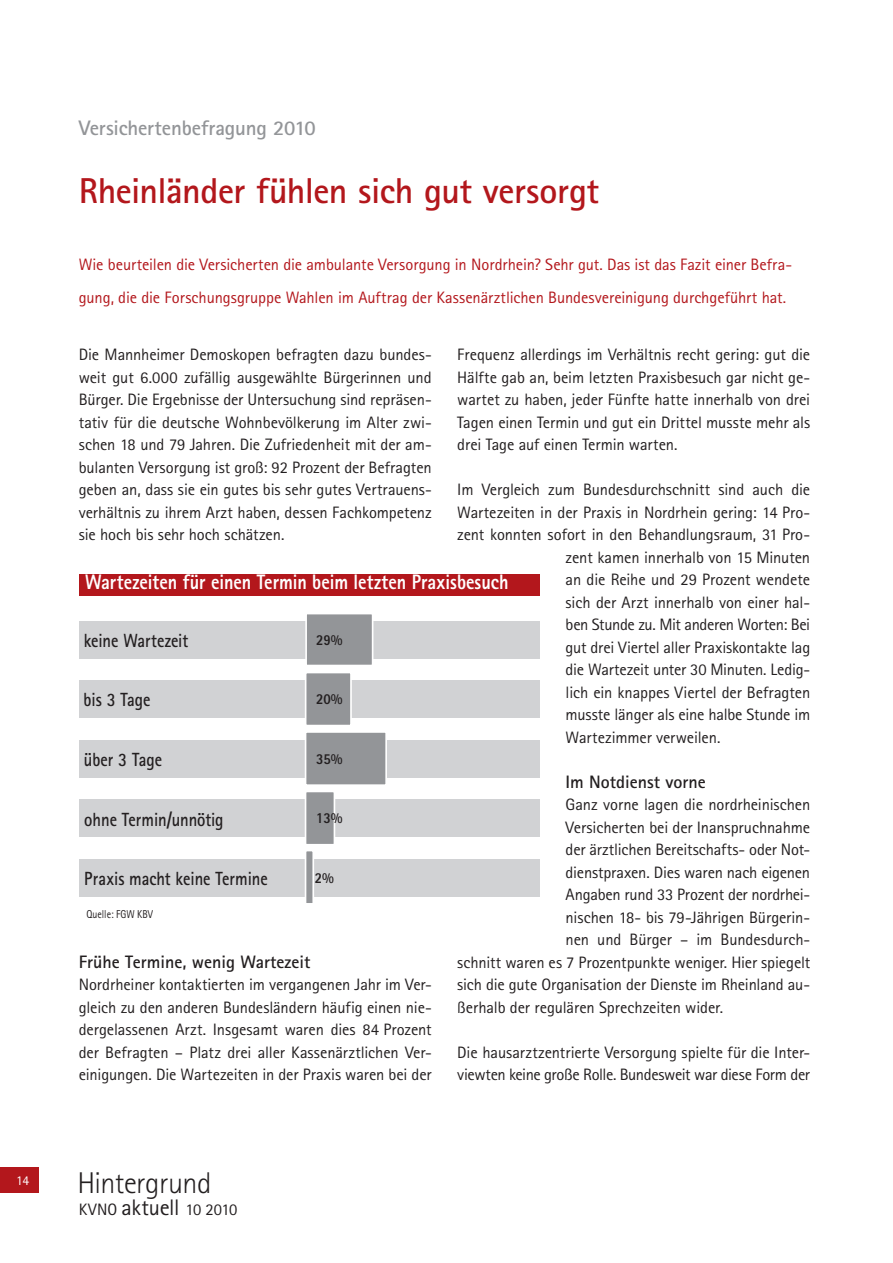
<style>
.page{position:relative;width:893px;height:1263px;background:#fff}
.page>*{position:absolute;margin:0;border:0;box-sizing:border-box;transform-origin:0 0}
.t1{font:700 36px "Agfa Rotis Sans Serif";letter-spacing:-.015em;color:#b3171c}
.t2{font:300 30px "Agfa Rotis Sans Serif";letter-spacing:-.02em;color:#231f20}
.t3{font:800 21px "Agfa Rotis Sans Serif";color:#fff;scale:.87 1}
.t4{font:700 21px "Agfa Rotis Sans Serif";letter-spacing:-.01em;color:#939598}
.t5{font:700 19.05px "Agfa Rotis Sans Serif";letter-spacing:-.005em;color:#231f20;scale:.87 1}
.t6{font:700 18px "Agfa Rotis Sans Serif";color:#231f20}
.t7{font:16.5px/22.5px "Agfa Rotis Sans Serif";letter-spacing:-.01em;color:#231f20;text-align:justify}
.t8{font:16.5px/33px "Agfa Rotis Sans Serif";letter-spacing:-.01em;color:#b3171c}
.t9{font:16.5px "Agfa Rotis Sans Serif";letter-spacing:-.03em;color:#231f20}
.t10{font:800 15.3px "Agfa Rotis Sans Serif";color:#231f20;scale:.87 1}
.t11{font:13.5px "Agfa Rotis Sans Serif";color:#fff}
.t12{font:11.4px "Agfa Rotis Sans Serif";color:#231f20;scale:.87 1}
.s1{color:#fff}
.s2{font-size:22.5px}
</style>
<div class="page">
<div style="left:79px;top:574px;width:461px;height:21px;background:#b3171c"></div>
<div style="left:79px;top:621px;width:461px;height:37px;background:#d1d2d4"></div>
<div style="left:79px;top:680px;width:461px;height:38px;background:#d1d2d4"></div>
<div style="left:79px;top:740px;width:461px;height:37px;background:#d1d2d4"></div>
<div style="left:306px;top:613px;width:67px;height:53px;background:#939598"></div>
<div style="left:305px;top:612px;width:68px;height:54px;border:2px solid #fff"></div>
<div style="left:306px;top:672px;width:45px;height:54px;background:#939598"></div>
<div style="left:305px;top:671px;width:47px;height:56px;border:2px solid #fff"></div>
<div style="left:79px;top:799px;width:461px;height:38px;background:#d1d2d4"></div>
<div style="left:79px;top:859px;width:461px;height:37px;background:#d1d2d4"></div>
<div style="left:306px;top:732px;width:80px;height:53px;background:#939598"></div>
<div style="left:305px;top:731px;width:82px;height:55px;border:2px solid #fff"></div>
<div style="left:306px;top:791px;width:28px;height:54px;background:#939598"></div>
<div style="left:305px;top:790px;width:30px;height:56px;border:2px solid #fff"></div>
<div style="left:306px;top:850px;width:7px;height:54px;background:#939598"></div>
<div style="left:305px;top:849px;width:9px;height:56px;border:2px solid #fff"></div>
<div style="left:0;top:1167px;width:38px;height:25px;background:#b3171c"></div>
<p class="t11" style="left:16px;top:1172px;width:14px">14</p>
<p class="t4" style="left:79px;top:115px;width:244px">Versichertenbefragung 2010<span class="s1">:</span></p>
<h1 class="t1" style="left:79px;top:168px;width:522px">Rheinländer fühlen sich gut versorgt</h1>
<p class="t8" style="left:79px;top:248px;width:715px">Wie beurteilen die Versicherten die ambulante Versorgung in Nordrhein? Sehr gut. Das ist das Fazit einer Befra&shy;gung, die die Forschungsgruppe Wahlen im Auftrag der Kassenärztlichen Bundesvereinigung durchgeführt hat.</p>
<p class="t7" style="left:79px;top:343px;width:354px">Die Mannheimer Demoskopen befragten dazu bundes&shy;weit gut 6.000 zufällig ausgewählte Bürgerinnen und Bürger. Die Ergebnisse der Untersuchung sind repräsen&shy;tativ für die deutsche Wohnbevölkerung im Alter zwi&shy;schen 18 und 79 Jahren. Die Zufriedenheit mit der am&shy;bulanten Versorgung ist groß: 92 Prozent der Befragten geben an, dass sie ein gutes bis sehr gutes Vertrauens&shy;verhältnis zu ihrem Arzt haben, dessen Fachkompetenz sie hoch bis sehr hoch schätzen.</p>
<p class="t7" style="left:457px;top:343px;width:354px">Frequenz allerdings im Verhältnis recht gering: gut die Hälfte gab an, beim letzten Praxisbesuch gar nicht ge&shy;wartet zu haben, jeder Fünfte hatte innerhalb von drei Tagen einen Termin und gut ein Drittel musste mehr als drei Tage auf einen Termin warten.</p>
<p class="t7" style="left:457px;top:478px;width:354px">Im Vergleich zum Bundesdurchschnitt sind auch die</p>
<p class="t7" style="left:457px;top:501px;width:354px">Wartezeiten in der Praxis in Nordrhein gering: 14 Pro-</p>
<p class="t7" style="left:457px;top:523px;width:354px">zent konnten sofort in den Behandlungsraum, 31 Pro-</p>
<p class="t7" style="left:566px;top:546px;width:246px">zent kamen innerhalb von 15 Minuten</p>
<p class="t7" style="left:566px;top:568px;width:246px">an die Reihe und 29 Prozent wendete</p>
<p class="t7" style="left:566px;top:591px;width:246px">sich der Arzt innerhalb von einer hal-</p>
<p class="t9" style="left:566px;top:615px;width:246px">ben Stunde zu. Mit anderen Worten: Bei</p>
<p class="t7" style="left:566px;top:636px;width:246px">gut drei Viertel aller Praxiskontakte lag</p>
<p class="t7" style="left:566px;top:658px;width:246px">die Wartezeit unter 30 Minuten. Ledig-</p>
<p class="t7" style="left:566px;top:681px;width:246px">lich ein knappes Viertel der Befragten</p>
<p class="t7" style="left:566px;top:703px;width:246px">musste länger als eine halbe Stunde im</p>
<p class="t7" style="left:566px;top:726px;width:156px">Wartezimmer verweilen.</p>
<p class="t6" style="left:566px;top:770px;width:142px">Im Notdienst vorne</p>
<p class="t7" style="left:566px;top:793px;width:246px">Ganz vorne lagen die nordrheinischen</p>
<p class="t7" style="left:566px;top:816px;width:246px">Versicherten bei der Inanspruchnahme</p>
<p class="t7" style="left:566px;top:838px;width:246px">der ärztlichen Bereitschafts- oder Not-</p>
<p class="t7" style="left:566px;top:861px;width:246px">dienstpraxen. Dies waren nach eigenen</p>
<p class="t7" style="left:566px;top:883px;width:246px">Angaben rund 33 Prozent der nordrhei-</p>
<p class="t7" style="left:566px;top:906px;width:246px">nischen 18- bis 79-Jährigen Bürgerin-</p>
<p class="t7" style="left:566px;top:928px;width:246px">nen und Bürger – im Bundesdurch-</p>
<p class="t7" style="left:457px;top:951px;width:355px">schnitt waren es 7 Prozentpunkte weniger. Hier spiegelt</p>
<p class="t7" style="left:457px;top:973px;width:354px">sich die gute Organisation der Dienste im Rheinland au-</p>
<p class="t7" style="left:457px;top:996px;width:267px">ßerhalb der regulären Sprechzeiten wider.</p>
<p class="t7" style="left:457px;top:1041px;width:354px">Die hausarztzentrierte Versorgung spielte für die Inter&shy;viewten keine große Rolle. Bundesweit war diese Form der</p>
<p class="t3" style="left:85px;top:568px;width:488px">Wartezeiten für einen Termin beim letzten Praxisbesuch</p>
<p class="t5" style="left:84px;top:628px;width:122px">keine Wartezeit</p>
<p class="t10" style="left:316px;top:630px;width:32px">29%</p>
<p class="t5" style="left:83px;top:688px;width:79px">bis 3 Tage</p>
<p class="t10" style="left:316px;top:689px;width:32px">20%</p>
<p class="t5" style="left:84px;top:747px;width:92px">über 3 Tage</p>
<p class="t10" style="left:316px;top:749px;width:32px">35%</p>
<p class="t5" style="left:84px;top:807px;width:162px">ohne Termin/unnötig</p>
<p class="t10" style="left:316px;top:808px;width:32px">13%</p>
<p class="t5" style="left:84px;top:866px;width:212px">Praxis macht keine Termine</p>
<p class="t10" style="left:315px;top:868px;width:24px">2%</p>
<p class="t12" style="left:86px;top:908px;width:78px">Quelle: FGW KBV</p>
<p class="t6" style="left:79px;top:950px;width:233px">Frühe Termine, wenig Wartezeit</p>
<p class="t7" style="left:79px;top:973px;width:355px">Nordrheiner kontaktierten im vergangenen Jahr im Ver&shy;gleich zu den anderen Bundesländern häufig einen nie&shy;dergelassenen Arzt. Insgesamt waren dies 84 Prozent der Befragten – Platz drei aller Kassenärztlichen Ver&shy;einigungen. Die Wartezeiten in der Praxis waren bei der</p>
<h2 class="t2" style="left:77px;top:1165px;width:136px">Hintergrund</h2>
<p class="t7" style="left:79px;top:1198px;width:160px">KVNO <span class="s2">aktuell</span> 10 2010</p>
</div>
